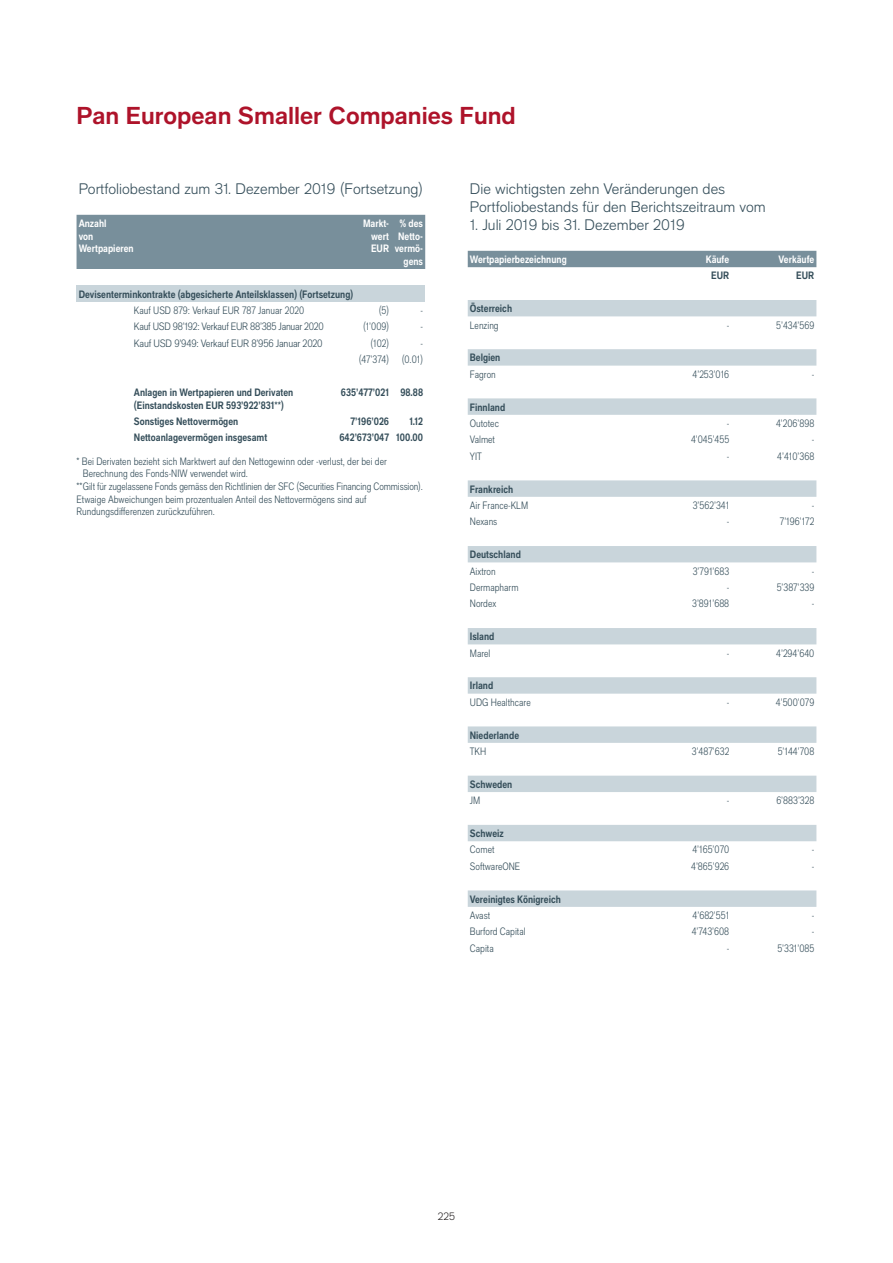
<style>
.page{position:relative;width:893px;height:1263px;background:#fff}
.page>*{position:absolute;margin:0;border:0;box-sizing:border-box;transform-origin:0 0}
.t1{font:700 24px "Applied Sans Pro";color:#ae132a}
.t2{font:300 15px/18px "Applied Sans Pro";color:#354e5a}
.t3{font:300 condensed 10.5px/16.4px "Applied Sans Pro";color:#354e5a;text-align:right;scale:.94 1}
.t4{font:700 condensed 10.5px/12.6px "Applied Sans Pro";color:#354e5a;scale:.94 1}
.t5{font:700 condensed 10.5px/12.6px "Applied Sans Pro";color:#fff;scale:.94 1}
.t6{font:300 condensed 10.5px "Applied Sans Pro";letter-spacing:-.025em;color:#354e5a}
.t7{font:300 condensed 10.5px "Applied Sans Pro";letter-spacing:-.02em;color:#354e5a}
.t8{font:300 10.5px "Applied Sans Pro";color:#231f20}
</style>
<div class="page">
<div style="left:468px;top:251px;width:348px;height:16px;background:#788f9b"></div>
<svg style="left:468px;top:300px;width:348px;height:607px"></svg>
<div style="left:77px;top:215px;width:348px;height:54px;background:#788f9b"></div>
<div style="left:77px;top:285px;width:348px;height:17px;background:#c9d5db"></div>
<h1 class="t1" style="left:77px;top:107px;width:441px">Pan European Smaller Companies Fund</h1>
<h2 class="t2" style="left:79px;top:181px;width:346px">Portfoliobestand zum 31. Dezember 2019 (Fortsetzung)</h2>
<p class="t5" style="left:79px;top:218px;width:60px">Anzahl<br>von<br>Wertpapieren</p>
<p class="t5" style="left:371px;top:218px;width:21px;text-align:justify;text-indent:-8px">Markt&shy;wert EUR</p>
<p class="t5" style="left:395px;top:218px;width:32px;text-align:right">% des<br>Netto&shy;vermö&shy;gens</p>
<p class="t4" style="left:79px;top:289px;width:294px">Devisenterminkontrakte (abgesicherte Anteilsklassen) (Fortsetzung)</p>
<p class="t3" style="left:134px;top:303px;width:183px">Kauf USD 879: Verkauf EUR 787 Januar 2020</p>
<p class="t3" style="left:379px;top:303px;width:12px">(5)</p>
<p class="t3" style="left:420px;top:303px;width:4px">-</p>
<p class="t6" style="left:134px;top:323px;width:191px">Kauf USD 98’192: Verkauf EUR 88’385 Januar 2020</p>
<p class="t3" style="left:363px;top:320px;width:29px">(1’009)</p>
<p class="t3" style="left:420px;top:320px;width:4px">-</p>
<p class="t7" style="left:134px;top:339px;width:190px">Kauf USD 9’949: Verkauf EUR 8’956 Januar 2020</p>
<p class="t3" style="left:370px;top:336px;width:21px">(102)</p>
<p class="t3" style="left:359px;top:336px;width:70px">-<br>(47’374) (0.01)</p>
<p class="t4" style="left:134px;top:387px;width:171px">Anlagen in Wertpapieren und Derivaten (Einstandskosten EUR 593’922’831**)</p>
<p class="t4" style="left:341px;top:387px;width:89px">635’477’021 98.88</p>
<p class="t4" style="left:134px;top:416px;width:113px">Sonstiges Nettovermögen</p>
<p class="t4" style="left:350px;top:416px;width:43px">7’196’026</p>
<p class="t4" style="left:410px;top:416px;width:16px">1.12</p>
<p class="t4" style="left:134px;top:433px;width:143px">Nettoanlagevermögen insgesamt</p>
<p class="t4" style="left:339px;top:433px;width:90px">642’673’047 100.00</p>
<p class="t3" style="left:77px;top:454px;width:332px">* Bei Derivaten bezieht sich Marktwert auf den Nettogewinn oder -verlust, der bei der</p>
<p class="t3" style="left:83px;top:467px;width:177px">Berechnung des Fonds-NIW verwendet wird.</p>
<p class="t3" style="left:77px;top:479px;width:370px">** Gilt für zugelassene Fonds gemäss den Richtlinien der SFC (Securities Financing Commission).</p>
<p class="t3" style="left:77px;top:492px;width:310px">Etwaige Abweichungen beim prozentualen Anteil des Nettovermögens sind auf</p>
<p class="t3" style="left:77px;top:505px;width:149px">Rundungsdifferenzen zurückzuführen.</p>
<h2 class="t2" style="left:470px;top:181px;width:297px">Die wichtigsten zehn Veränderungen des<br>Portfoliobestands für den Berichtszeitraum vom</h2>
<h2 class="t2" style="left:470px;top:217px;width:216px">1. Juli 2019 bis 31. Dezember 2019</h2>
<p class="t5" style="left:470px;top:254px;width:105px">Wertpapierbezeichnung</p>
<p class="t5" style="left:706px;top:254px;width:27px">Käufe</p>
<p class="t5" style="left:779px;top:254px;width:39px">Verkäufe</p>
<p class="t4" style="left:711px;top:271px;width:21px">EUR</p>
<p class="t4" style="left:796px;top:271px;width:21px">EUR</p>
<p class="t4" style="left:470px;top:303px;width:46px">Österreich</p>
<p class="t3" style="left:470px;top:318px;width:32px">Lenzing</p>
<p class="t3" style="left:727px;top:318px;width:4px">-</p>
<p class="t3" style="left:776px;top:318px;width:42px">5’434’569</p>
<p class="t4" style="left:470px;top:353px;width:34px">Belgien</p>
<p class="t3" style="left:470px;top:367px;width:29px">Fagron</p>
<p class="t3" style="left:692px;top:367px;width:41px">4’253’016</p>
<p class="t3" style="left:812px;top:367px;width:4px">-</p>
<p class="t4" style="left:470px;top:402px;width:39px">Finnland</p>
<p class="t3" style="left:470px;top:416px;width:33px">Outotec</p>
<p class="t3" style="left:727px;top:416px;width:4px">-</p>
<p class="t3" style="left:776px;top:416px;width:42px">4’206’898</p>
<p class="t3" style="left:470px;top:433px;width:28px">Valmet</p>
<p class="t3" style="left:691px;top:433px;width:42px">4’045’455</p>
<p class="t3" style="left:812px;top:433px;width:4px">-</p>
<p class="t3" style="left:470px;top:449px;width:14px">YIT</p>
<p class="t3" style="left:727px;top:449px;width:4px">-</p>
<p class="t3" style="left:777px;top:449px;width:41px">4’410’368</p>
<p class="t4" style="left:470px;top:484px;width:48px">Frankreich</p>
<p class="t3" style="left:470px;top:498px;width:64px">Air France-KLM</p>
<p class="t3" style="left:693px;top:498px;width:40px">3’562’341</p>
<p class="t3" style="left:812px;top:498px;width:4px">-</p>
<p class="t3" style="left:470px;top:515px;width:31px">Nexans</p>
<p class="t3" style="left:727px;top:515px;width:4px">-</p>
<p class="t3" style="left:780px;top:515px;width:38px">7’196’172</p>
<p class="t4" style="left:470px;top:549px;width:56px">Deutschland</p>
<p class="t3" style="left:470px;top:564px;width:29px">Aixtron</p>
<p class="t3" style="left:693px;top:564px;width:40px">3’791’683</p>
<p class="t3" style="left:812px;top:564px;width:4px">-</p>
<p class="t3" style="left:470px;top:580px;width:53px">Dermapharm</p>
<p class="t3" style="left:727px;top:580px;width:4px">-</p>
<p class="t3" style="left:777px;top:580px;width:42px">5’387’339</p>
<p class="t3" style="left:470px;top:597px;width:30px">Nordex</p>
<p class="t3" style="left:692px;top:597px;width:41px">3’891’688</p>
<p class="t3" style="left:812px;top:597px;width:4px">-</p>
<p class="t4" style="left:470px;top:631px;width:28px">Island</p>
<p class="t3" style="left:470px;top:646px;width:23px">Marel</p>
<p class="t3" style="left:727px;top:646px;width:4px">-</p>
<p class="t3" style="left:776px;top:646px;width:42px">4’294’640</p>
<p class="t4" style="left:470px;top:681px;width:26px">Irland</p>
<p class="t3" style="left:470px;top:695px;width:66px">UDG Healthcare</p>
<p class="t3" style="left:727px;top:695px;width:4px">-</p>
<p class="t3" style="left:776px;top:695px;width:42px">4’500’079</p>
<p class="t4" style="left:470px;top:730px;width:54px">Niederlande</p>
<p class="t3" style="left:470px;top:744px;width:19px">TKH</p>
<p class="t3" style="left:692px;top:744px;width:41px">3’487’632</p>
<p class="t3" style="left:778px;top:744px;width:40px">5’144’708</p>
<p class="t4" style="left:470px;top:779px;width:47px">Schweden</p>
<p class="t3" style="left:470px;top:794px;width:13px">JM</p>
<p class="t3" style="left:727px;top:794px;width:4px">-</p>
<p class="t3" style="left:776px;top:794px;width:42px">6’883’328</p>
<p class="t4" style="left:470px;top:828px;width:38px">Schweiz</p>
<p class="t3" style="left:470px;top:843px;width:28px">Comet</p>
<p class="t3" style="left:692px;top:843px;width:41px">4’165’070</p>
<p class="t3" style="left:812px;top:843px;width:4px">-</p>
<p class="t3" style="left:470px;top:859px;width:55px">SoftwareONE</p>
<p class="t3" style="left:691px;top:859px;width:42px">4’865’926</p>
<p class="t3" style="left:812px;top:859px;width:4px">-</p>
<p class="t4" style="left:470px;top:894px;width:98px">Vereinigtes Königreich</p>
<p class="t3" style="left:470px;top:908px;width:23px">Avast</p>
<p class="t3" style="left:693px;top:908px;width:41px">4’682’551</p>
<p class="t3" style="left:812px;top:908px;width:4px">-</p>
<p class="t3" style="left:470px;top:925px;width:61px">Burford Capital</p>
<p class="t3" style="left:692px;top:925px;width:41px">4’743’608</p>
<p class="t3" style="left:812px;top:925px;width:4px">-</p>
<p class="t3" style="left:470px;top:941px;width:27px">Capita</p>
<p class="t3" style="left:727px;top:941px;width:4px">-</p>
<p class="t3" style="left:777px;top:941px;width:41px">5’331’085</p>
<p class="t8" style="left:438px;top:1212px;width:19px">225</p>
</div>
